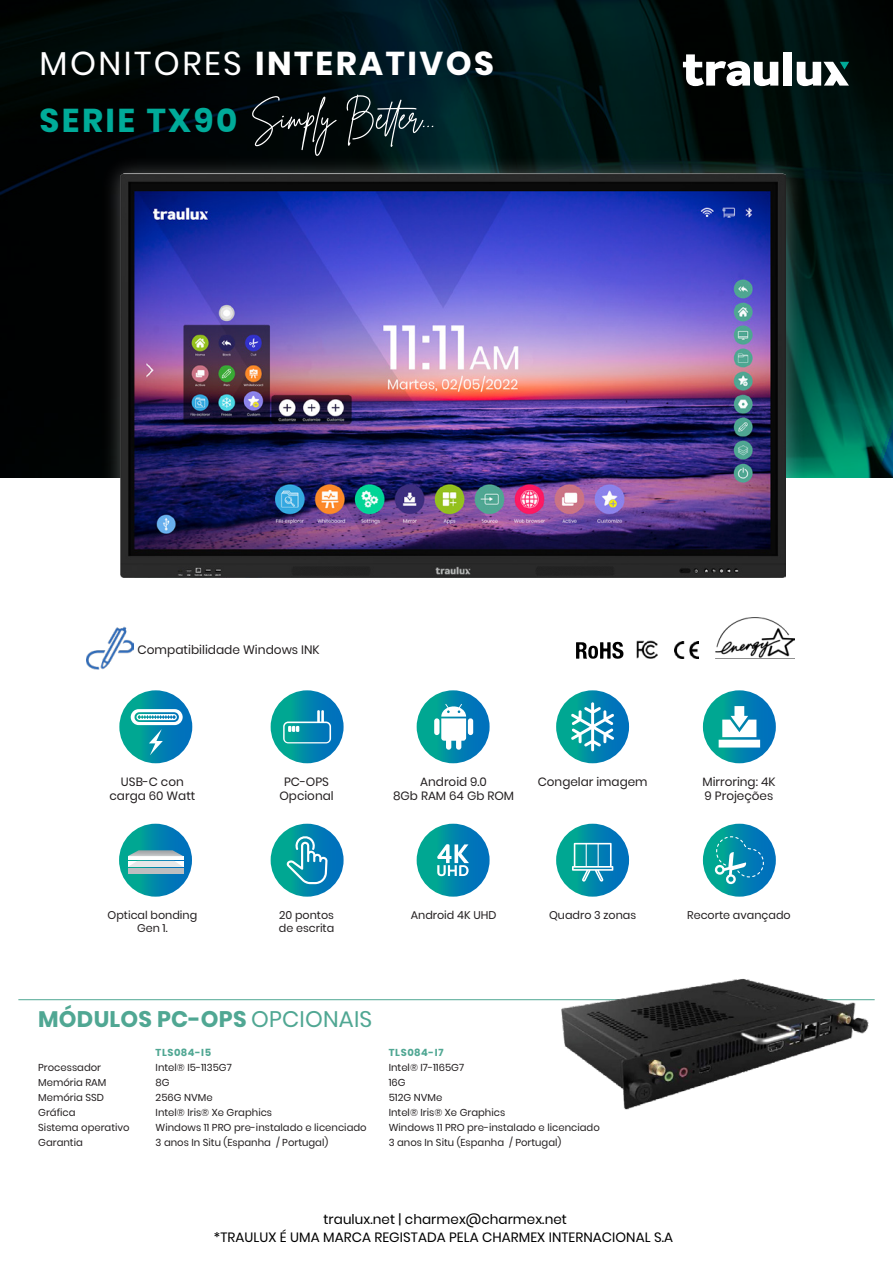
<style>
.page{position:relative;width:893px;height:1263px;background:#fff}
.page>*{position:absolute;margin:0;border:0;box-sizing:border-box;transform-origin:0 0}
.t1{font:700 33px/57px "Poppins";letter-spacing:.075em;color:#fff}
.t2{font:700 22.5px "Poppins";letter-spacing:.01em;color:#50a793}
.t3{font:13.5px/18px "Poppins";letter-spacing:.005em;color:#000;text-align:center}
.t4{font:12.15px "Poppins";color:#231f20}
.t5{font:12px/14.4px "Poppins";color:#231f20;text-align:center}
.t6{font:11.1px/13.4px "Poppins";color:#231f20}
.t7{font:10.05px/15px "Poppins";color:#231f20}
.t8{font:700 10.05px "Poppins";letter-spacing:.065em;color:#50a793}
.s1{font-weight:400}
.s2{color:#00ab99}
</style>
<div class="page">
<svg style="left:0;top:0;width:893px;height:478px;background:#001212"></svg>
<img style="left:66px;top:120px;width:774px;height:458px">
<img style="left:121px;top:173px;width:665px;height:404px">
<svg style="left:119px;top:690px;width:73px;height:73px;background:#0790a8"></svg>
<div style="left:271px;top:690px;width:73px;height:73px;background:linear-gradient(to right,#00af8a,#076ac6);border-radius:50%"></div>
<svg style="left:271px;top:824px;width:73px;height:73px;background:#078eaa"></svg>
<div style="left:417px;top:824px;width:73px;height:73px;background:linear-gradient(to right,#00af8a,#0569c6);border-radius:50%"></div>
<svg style="left:417px;top:690px;width:73px;height:73px;background:#068ea9"></svg>
<div style="left:119px;top:824px;width:73px;height:73px;background:linear-gradient(to right,#00b08a,#096bc6);border-radius:50%"></div>
<svg style="left:286px;top:835px;width:41px;height:49px;background:#34a3b8"></svg>
<svg style="left:283px;top:710px;width:48px;height:33px;background:#2c9fb6"></svg>
<svg style="left:437px;top:844px;width:32px;height:32px"></svg>
<div style="left:556px;top:690px;width:73px;height:73px;background:linear-gradient(to right,#04b28c,#0167c4);border-radius:50%"></div>
<div style="left:703px;top:690px;width:73px;height:73px;background:linear-gradient(to right,#01b18b,#0368c5);border-radius:50%"></div>
<svg style="left:556px;top:824px;width:73px;height:73px;background:#058ea9"></svg>
<div style="left:703px;top:824px;width:73px;height:73px;background:linear-gradient(to right,#01b18b,#0468c5);border-radius:50%"></div>
<svg style="left:571px;top:702px;width:43px;height:49px"></svg>
<svg style="left:719px;top:706px;width:41px;height:41px"></svg>
<svg style="left:714px;top:836px;width:50px;height:48px;background:#239ab4"></svg>
<svg style="left:434px;top:704px;width:39px;height:46px"></svg>
<img style="left:715px;top:617px;width:80px;height:42px">
<img style="left:675px;top:642px;width:23px;height:17px">
<img style="left:636px;top:641px;width:22px;height:18px">
<svg style="left:576px;top:642px;width:48px;height:17px"></svg>
<img style="left:86px;top:626px;width:47px;height:43px">
<hr style="left:18px;top:999px;width:857px;height:1px;background:#50a793">
<img style="left:554px;top:978px;width:319px;height:132px">
<svg style="left:683px;top:54px;width:95px;height:32px"></svg>
<div style="left:783px;top:52px;width:9px;height:34px;background:#fff"></div>
<svg style="left:797px;top:62px;width:52px;height:24px"></svg>
<svg style="left:131px;top:709px;width:52px;height:46px"></svg>
<div style="left:128px;top:868px;width:55px;height:6px;background:#bcbec0"></div>
<svg style="left:128px;top:850px;width:55px;height:17px"></svg>
<svg style="left:572px;top:843px;width:41px;height:39px;background:#3da6bc"></svg>
<svg style="left:252px;top:96px;width:85px;height:60px;background:#191f1f"></svg>
<svg style="left:346px;top:95px;width:87px;height:52px;background:#1f3338"></svg>
<h1 class="t1" style="left:40px;top:35px;width:456px"><span class="s1">MONITORES</span> INTERATIVOS<br><span class="s2">SERIE TX90</span></h1>
<p class="t4" style="left:137px;top:642px;width:184px">Compatibilidade Windows INK</p>
<p class="t5" style="left:110px;top:774px;width:87px">USB-C con carga 60 Watt</p>
<p class="t5" style="left:279px;top:774px;width:56px">PC-OPS<br>Opcional</p>
<p class="t5" style="left:393px;top:774px;width:122px">Android 9.0<br>8Gb RAM 64 Gb ROM</p>
<p class="t5" style="left:538px;top:774px;width:111px">Congelar imagem</p>
<p class="t5" style="left:702px;top:774px;width:74px;text-align:left">Mirroring: 4K<br>9 Projeções</p>
<p class="t6" style="left:108px;top:908px;width:91px">Optical bonding</p>
<p class="t6" style="left:411px;top:908px;width:87px">Android 4K UHD</p>
<p class="t6" style="left:549px;top:908px;width:89px">Quadro 3 zonas</p>
<p class="t6" style="left:687px;top:908px;width:105px">Recorte avançado</p>
<p class="t6" style="left:137px;top:921px;width:32px">Gen 1.</p>
<p class="t6" style="left:279px;top:908px;width:57px">20 pontos de escrita</p>
<h2 class="t2" style="left:38px;top:1006px;width:336px">MÓDULOS PC-OPS <span class="s1">OPCIONAIS</span></h2>
<p class="t8" style="left:156px;top:1047px;width:57px">TLS084-I5</p>
<p class="t8" style="left:389px;top:1047px;width:56px">TLS084-I7</p>
<p class="t7" style="left:156px;top:1060px;width:213px">Intel® I5-1135G7<br>8G<br>256G NVMe<br>Intel® Iris® Xe Graphics<br>Windows 11 PRO pre-instalado e licenciado<br>3 anos In Situ (Espanha / Portugal)</p>
<p class="t7" style="left:389px;top:1060px;width:213px">Intel® I7-1165G7<br>16G<br>512G NVMe<br>Intel® Iris® Xe Graphics<br>Windows 11 PRO pre-instalado e licenciado<br>3 anos In Situ (Espanha / Portugal)</p>
<p class="t7" style="left:38px;top:1060px;width:93px">Processador<br>Memória RAM<br>Memória SSD<br>Gráfica<br>Sistema operativo<br>Garantia</p>
<h3 class="t3" style="left:214px;top:1210px;width:461px">traulux.net | charmex@charmex.net<br>*TRAULUX É UMA MARCA REGISTADA PELA CHARMEX INTERNACIONAL S.A</h3>
</div>
